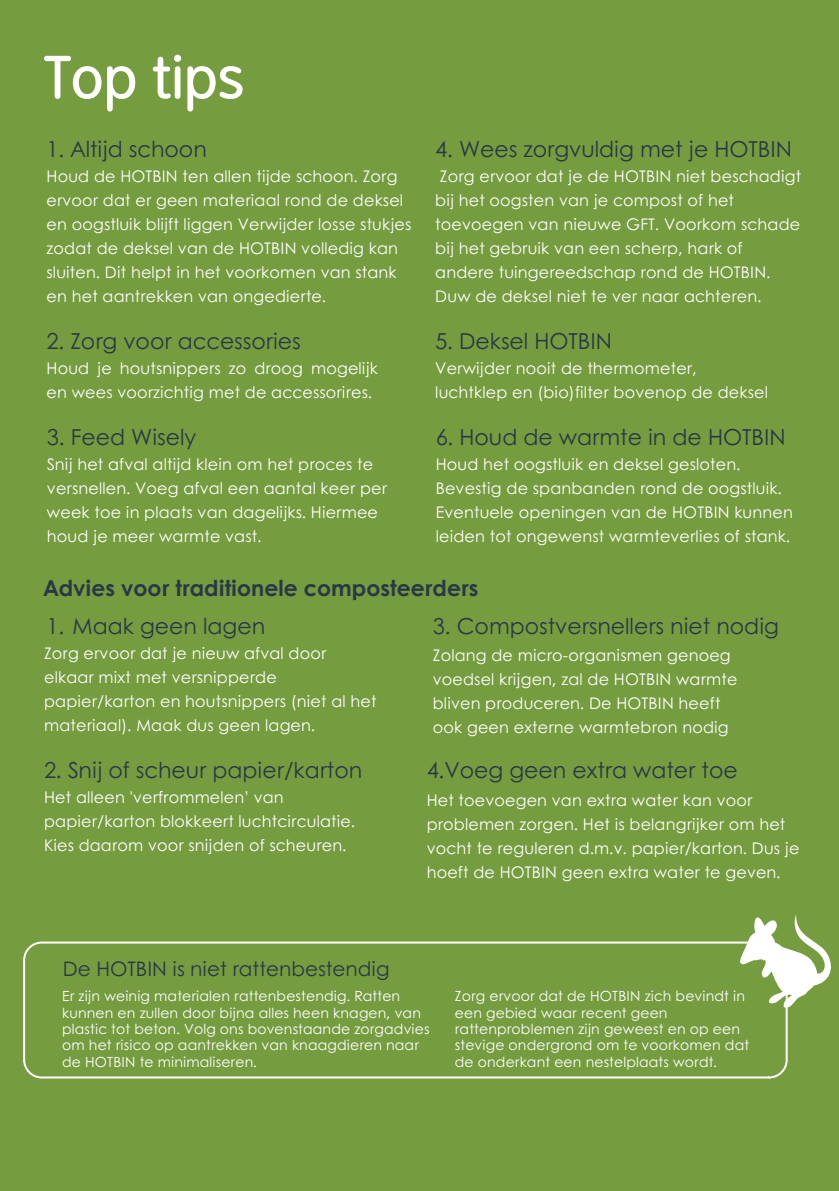
<style>
.page{position:relative;width:839px;height:1191px;background:#fff}
.page>*{position:absolute;margin:0;border:0;box-sizing:border-box;transform-origin:0 0}
.t1{font:60px "Tate";color:#fff}
.t2{font:22px "Century Gothic";color:#283847}
.t3{font:22px "Century Gothic";color:#293848}
.t4{font:700 22px "Century Gothic";color:#293848}
.t5{font:20px "Century Gothic";color:#293848}
.t6{font:16px/24px "Century Gothic";letter-spacing:.01em;color:#fff}
.t7{font:14px/16.4px "Century Gothic";letter-spacing:.01em;color:#fff}
</style>
<div class="page">
<div style="left:0;top:0;width:838px;height:1191px;background:#759c3f"></div>
<svg style="left:739px;top:915px;width:92px;height:95px"></svg>
<div style="left:23px;top:942px;width:764px;height:136px;border:2px solid #fff;border-radius:18px"></div>
<h1 class="t1" style="left:44px;top:43px;width:201px">Top tips</h1>
<h3 class="t2" style="left:47px;top:132px;width:162px">1. Altijd schoon</h3>
<h4 class="t2" style="left:435px;top:132px;width:358px">4. Wees zorgvuldig met je HOTBIN</h4>
<h4 class="t6" style="left:47px;top:164px;width:366px">Houd de HOTBIN ten allen tijde schoon. Zorg ervoor dat er geen materiaal rond de deksel en oogstluik blijft liggen Verwijder losse stukjes zodat de deksel van de HOTBIN volledig kan sluiten. Dit helpt in het voorkomen van stank en het aantrekken van ongedierte.</h4>
<h3 class="t6" style="left:435px;top:164px;width:367px">Zorg ervoor dat je de HOTBIN niet beschadigt bij het oogsten van je compost of het toevoegen van nieuwe GFT. Voorkom schade bij het gebruik van een scherp, hark of andere tuingereedschap rond de HOTBIN.<br>Duw de deksel niet te ver naar achteren.</h3>
<h4 class="t2" style="left:47px;top:324px;width:255px">2. Zorg voor accessories</h4>
<h3 class="t2" style="left:435px;top:324px;width:178px">5. Deksel HOTBIN</h3>
<h4 class="t6" style="left:47px;top:356px;width:333px">Houd je houtsnippers zo droog mogelijk en wees voorzichtig met de accessorires.</h4>
<h4 class="t6" style="left:435px;top:356px;width:334px">Verwijder nooit de thermometer, luchtklep en (bio)filter bovenop de deksel</h4>
<h4 class="t2" style="left:47px;top:420px;width:151px">3. Feed Wisely</h4>
<h4 class="t2" style="left:435px;top:420px;width:351px">6. Houd de warmte in de HOTBIN</h4>
<h3 class="t6" style="left:47px;top:451px;width:341px">Snij het afval altijd klein om het proces te versnellen. Voeg afval een aantal keer per week toe in plaats van dagelijks. Hiermee houd je meer warmte vast.</h3>
<p class="t6" style="left:435px;top:451px;width:358px">Houd het oogstluik en deksel gesloten.<br>Bevestig de spanbanden rond de oogstluik.<br>Eventuele openingen van de HOTBIN kunnen leiden tot ongewenst warmteverlies of stank.</p>
<h3 class="t4" style="left:44px;top:571px;width:436px">Advies voor traditionele composteerders</h3>
<p class="t3" style="left:47px;top:609px;width:220px">1. Maak geen lagen</p>
<h2 class="t3" style="left:433px;top:609px;width:347px">3. Compostversnellers niet nodig</h2>
<h3 class="t6" style="left:44px;top:640px;width:334px">Zorg ervoor dat je nieuw afval door elkaar mixt met versnipperde papier/karton en houtsnippers (niet al het materiaal). Maak dus geen lagen.</h3>
<h3 class="t6" style="left:433px;top:643px;width:306px">Zolang de micro-organismen genoeg voedsel krijgen, zal de HOTBIN warmte bliven produceren. De HOTBIN heeft ook geen externe warmtebron nodig</h3>
<h4 class="t3" style="left:44px;top:753px;width:320px">2. Snij of scheur papier/karton</h4>
<h3 class="t3" style="left:426px;top:753px;width:312px">4.Voeg geen extra water toe</h3>
<h3 class="t6" style="left:44px;top:784px;width:312px">Het alleen 'verfrommelen’ van papier/karton blokkeert luchtcirculatie.<br>Kies daarom voor snijden of scheuren.</h3>
<h4 class="t6" style="left:426px;top:787px;width:374px">Het toevoegen van extra water kan voor problemen zorgen. Het is belangrijker om het vocht te reguleren d.m.v. papier/karton. Dus je hoeft de HOTBIN geen extra water te geven.</h4>
<h3 class="t5" style="left:63px;top:953px;width:328px">De HOTBIN is niet rattenbestendig</h3>
<h3 class="t7" style="left:62px;top:987px;width:369px">Er zijn weinig materialen rattenbestendig. Ratten kunnen en zullen door bijna alles heen knagen, van plastic tot beton. Volg ons bovenstaande zorgadvies om het risico op aantrekken van knaagdieren naar de HOTBIN te minimaliseren.</h3>
<h4 class="t7" style="left:455px;top:987px;width:296px">Zorg ervoor dat de HOTBIN zich bevindt in een gebied waar recent geen rattenproblemen zijn geweest en op een stevige ondergrond om te voorkomen dat de onderkant een nestelplaats wordt.</h4>
</div>
